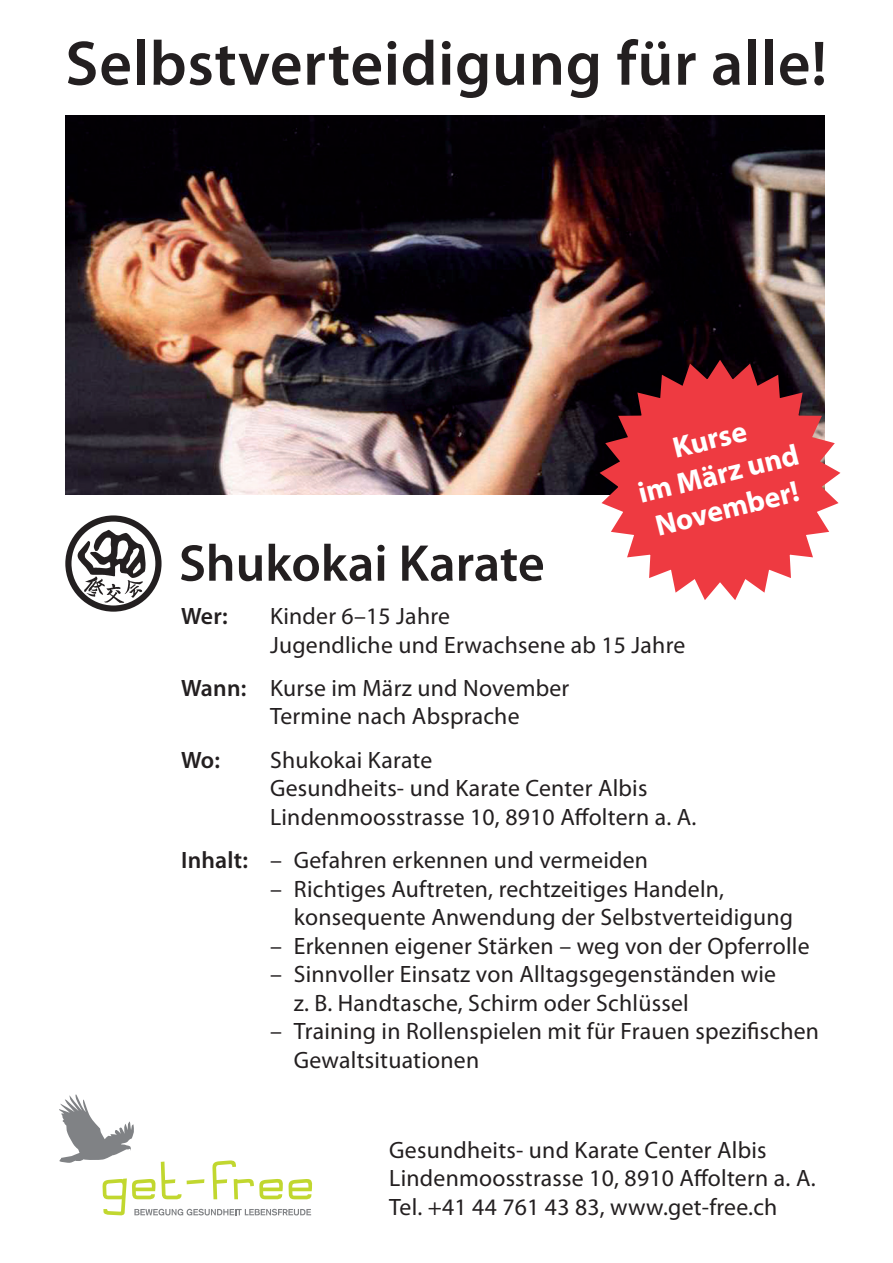
<style>
.page{position:relative;width:893px;height:1263px;background:#fff}
.page>*{position:absolute;margin:0;border:0;box-sizing:border-box;transform-origin:0 0}
.t1{font:600 63.45px "Myriad Pro";letter-spacing:.01em;color:#231f20}
.t2{font:600 52.05px "Myriad Pro";color:#231f20}
.t3{font:700 29.7px/35.7px "Myriad Pro";color:#fff;text-align:center}
.t4{font:23.7px/28.5px "Myriad Pro";letter-spacing:.01em;color:#231f20}
.t5{font:600 23.7px "Myriad Pro";color:#231f20}
.s1{font-weight:600}
</style>
<div class="page">
<img style="left:65px;top:116px;width:759px;height:379px">
<svg style="left:597px;top:358px;width:244px;height:242px"></svg>
<svg style="left:65px;top:515px;width:97px;height:97px"></svg>
<svg style="left:59px;top:1094px;width:253px;height:121px"></svg>
<h1 class="t1" style="left:65px;top:23px;width:763px">Selbstverteidigung für alle!</h1>
<h2 class="t2" style="left:179px;top:530px;width:367px">Shukokai Karate</h2>
<p class="t3" style="left:625px;top:441px;width:166px;rotate:-14deg">Kurse<br>im März und<br>November!</p>
<p class="t5" style="left:181px;top:601px;width:48px">Wer:</p>
<p class="t4" style="left:270px;top:601px;width:417px">Kinder 6–15 Jahre<br>Jugendliche und Erwachsene ab 15 Jahre</p>
<p class="t4" style="left:270px;top:673px;width:301px;text-indent:-89px"><span class="s1">Wann:</span> Kurse im März und November<br>Termine nach Absprache</p>
<p class="t5" style="left:181px;top:745px;width:41px">Wo:</p>
<p class="t4" style="left:270px;top:745px;width:428px">Shukokai Karate<br>Gesundheits- und Karate Center Albis<br>Lindenmoosstrasse 10, 8910 Affoltern a. A.</p>
<p class="t4" style="left:181px;top:845px;width:469px"><span class="s1">Inhalt:</span> – Gefahren erkennen und vermeiden</p>
<p class="t4" style="left:294px;top:874px;width:501px;text-indent:-24px">– Richtiges Auftreten, rechtzeitiges Handeln, konsequente Anwendung der Selbstverteidigung</p>
<p class="t4" style="left:270px;top:931px;width:541px">– Erkennen eigener Stärken – weg von der Opferrolle</p>
<p class="t4" style="left:294px;top:959px;width:484px;text-indent:-24px">– Sinnvoller Einsatz von Alltagsgegenständen wie z. B. Handtasche, Schirm oder Schlüssel</p>
<p class="t4" style="left:294px;top:1016px;width:527px;text-indent:-24px">– Training in Rollenspielen mit für Frauen spezifischen<br>Gewaltsituationen</p>
<p class="t4" style="left:389px;top:1135px;width:428px">Gesundheits- und Karate Center Albis<br>Lindenmoosstrasse 10, 8910 Affoltern a. A.<br>Tel. +41 44 761 43 83, www.get-free.ch</p>
</div>
